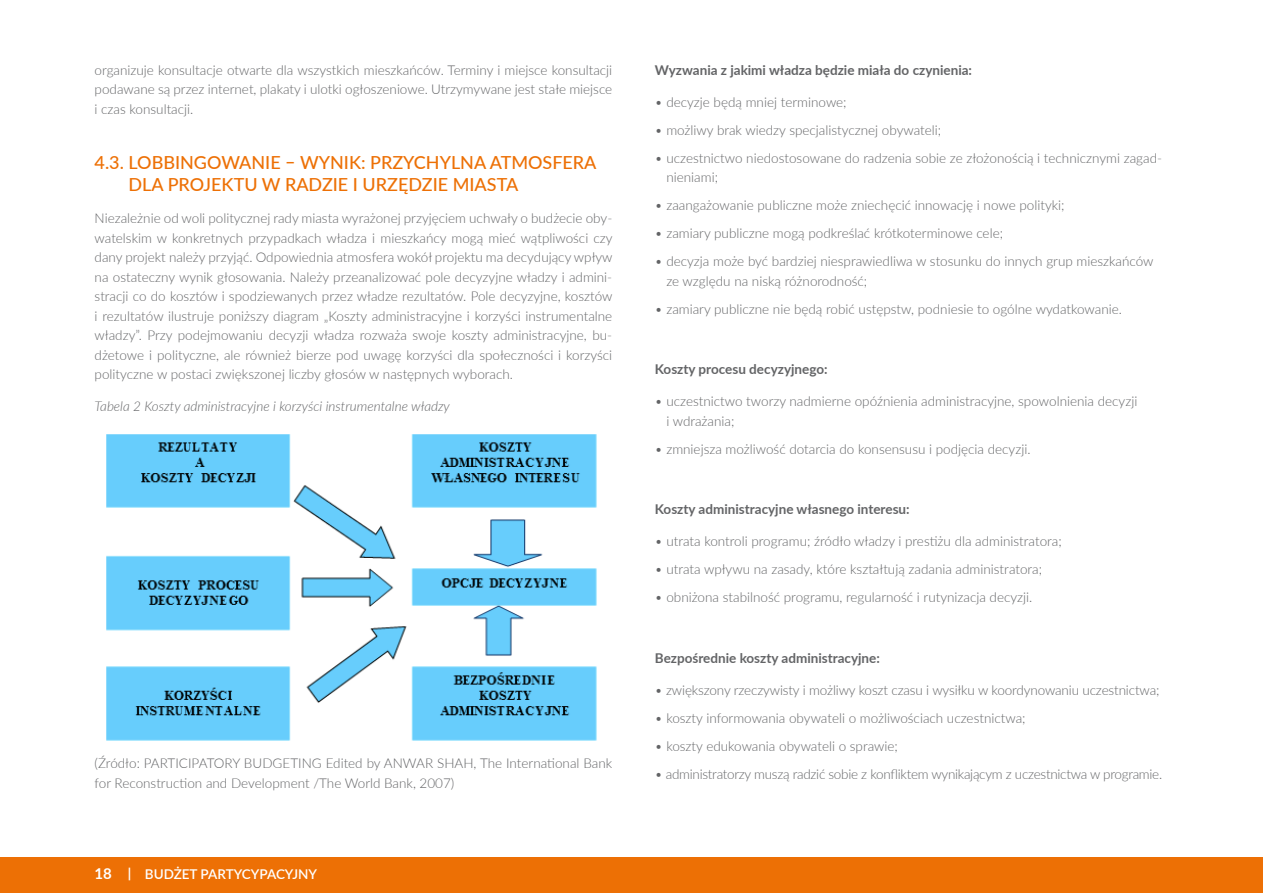
<style>
.page{position:relative;width:1263px;height:893px;background:#fff}
.page>*{position:absolute;margin:0;border:0;box-sizing:border-box;transform-origin:0 0}
.t1{font:500 18px/21.6px "Lato";color:#ed7005}
.t2{font:300 13.5px/19.5px "Lato";color:#636466}
.t3{font:700 13.5px "Lato";color:#636466}
.t4{font:300 13.5px "Lato";letter-spacing:-.02em;color:#636466}
.t5{font:italic 300 13.5px "Lato";color:#636466}
.t6{font:600 13.5px "Lato";color:#fff}
.s1{font-weight:700;font-size:15px}
.s2{font-weight:700}
</style>
<div class="page">
<div style="left:0;top:857px;width:1263px;height:36px;background:#ed7005"></div>
<img style="left:106px;top:434px;width:491px;height:307px">
<p class="t2" style="left:95px;top:59px;width:519px;text-align:justify">organizuje konsultacje otwarte dla wszystkich mieszkańców. Terminy i miejsce konsultacji podawane są przez internet, plakaty i ulotki ogłoszeniowe. Utrzymywane jest stałe miejsce i czas konsultacji.</p>
<h1 class="t1" style="left:129px;top:151px;width:469px;text-indent:-34px">4.3. LOBBINGOWANIE – WYNIK: PRZYCHYLNA ATMOSFERA<br>DLA PROJEKTU W RADZIE I URZĘDZIE MIASTA</h1>
<p class="t2" style="left:95px;top:208px;width:519px;text-align:justify">Niezależnie od woli politycznej rady miasta wyrażonej przyjęciem uchwały o budżecie oby&shy;watelskim w konkretnych przypadkach władza i mieszkańcy mogą mieć wątpliwości czy dany projekt należy przyjąć. Odpowiednia atmosfera wokół projektu ma decydujący wpływ na ostateczny wynik głosowania. Należy przeanalizować pole decyzyjne władzy i admini&shy;stracji co do kosztów i spodziewanych przez władze rezultatów. Pole decyzyjne, kosztów i rezultatów ilustruje poniższy diagram „Koszty administracyjne i korzyści instrumentalne władzy”. Przy podejmowaniu decyzji władza rozważa swoje koszty administracyjne, bu&shy;dżetowe i polityczne, ale również bierze pod uwagę korzyści dla społeczności i korzyści polityczne w postaci zwiększonej liczby głosów w następnych wyborach.</p>
<p class="t5" style="left:95px;top:397px;width:357px">Tabela 2 Koszty administracyjne i korzyści instrumentalne władzy</p>
<p class="t2" style="left:95px;top:753px;width:519px">(Źródło: PARTICIPATORY BUDGETING Edited by ANWAR SHAH, The International Bank for Reconstruction and Development /The World Bank, 2007)</p>
<p class="t6" style="left:95px;top:865px;width:224px"><span class="s1">18</span> <span class="s2">|</span> BUDŻET PARTYCYPACYJNY</p>
<p class="t3" style="left:655px;top:60px;width:319px">Wyzwania z jakimi władza będzie miała do czynienia:</p>
<p class="t2" style="left:655px;top:92px;width:193px">• decyzje będą mniej terminowe;</p>
<p class="t2" style="left:655px;top:120px;width:288px">• możliwy brak wiedzy specjalistycznej obywateli;</p>
<p class="t2" style="left:666px;top:148px;width:497px;text-indent:-11px">• uczestnictwo niedostosowane do radzenia sobie ze złożonością i technicznymi zagad&shy;nieniami;</p>
<p class="t2" style="left:655px;top:195px;width:411px">• zaangażowanie publiczne może zniechęcić innowację i nowe polityki;</p>
<p class="t2" style="left:655px;top:223px;width:350px">• zamiary publiczne mogą podkreślać krótkoterminowe cele;</p>
<p class="t2" style="left:666px;top:251px;width:489px;text-indent:-11px">• decyzja może być bardziej niesprawiedliwa w stosunku do innych grup mieszkańców ze względu na niską różnorodność;</p>
<p class="t2" style="left:655px;top:299px;width:469px">• zamiary publiczne nie będą robić ustępstw, podniesie to ogólne wydatkowanie.</p>
<p class="t3" style="left:655px;top:359px;width:174px">Koszty procesu decyzyjnego:</p>
<p class="t2" style="left:666px;top:391px;width:472px;text-indent:-11px">• uczestnictwo tworzy nadmierne opóźnienia administracyjne, spowolnienia decyzji i wdrażania;</p>
<p class="t2" style="left:655px;top:439px;width:377px">• zmniejsza możliwość dotarcia do konsensusu i podjęcia decyzji.</p>
<p class="t3" style="left:655px;top:499px;width:256px">Koszty administracyjne własnego interesu:</p>
<p class="t2" style="left:655px;top:531px;width:408px">• utrata kontroli programu; źródło władzy i prestiżu dla administratora;</p>
<p class="t2" style="left:655px;top:559px;width:389px">• utrata wpływu na zasady, które kształtują zadania administratora;</p>
<p class="t2" style="left:655px;top:587px;width:379px">• obniżona stabilność programu, regularność i rutynizacja decyzji.</p>
<p class="t3" style="left:655px;top:648px;width:227px">Bezpośrednie koszty administracyjne:</p>
<p class="t2" style="left:655px;top:680px;width:506px">• zwiększony rzeczywisty i możliwy koszt czasu i wysiłku w koordynowaniu uczestnictwa;</p>
<p class="t2" style="left:655px;top:708px;width:372px">• koszty informowania obywateli o możliwościach uczestnictwa;</p>
<p class="t2" style="left:655px;top:736px;width:245px">• koszty edukowania obywateli o sprawie;</p>
<p class="t4" style="left:655px;top:765px;width:509px">• administratorzy muszą radzić sobie z konfliktem wynikającym z uczestnictwa w programie.</p>
</div>
